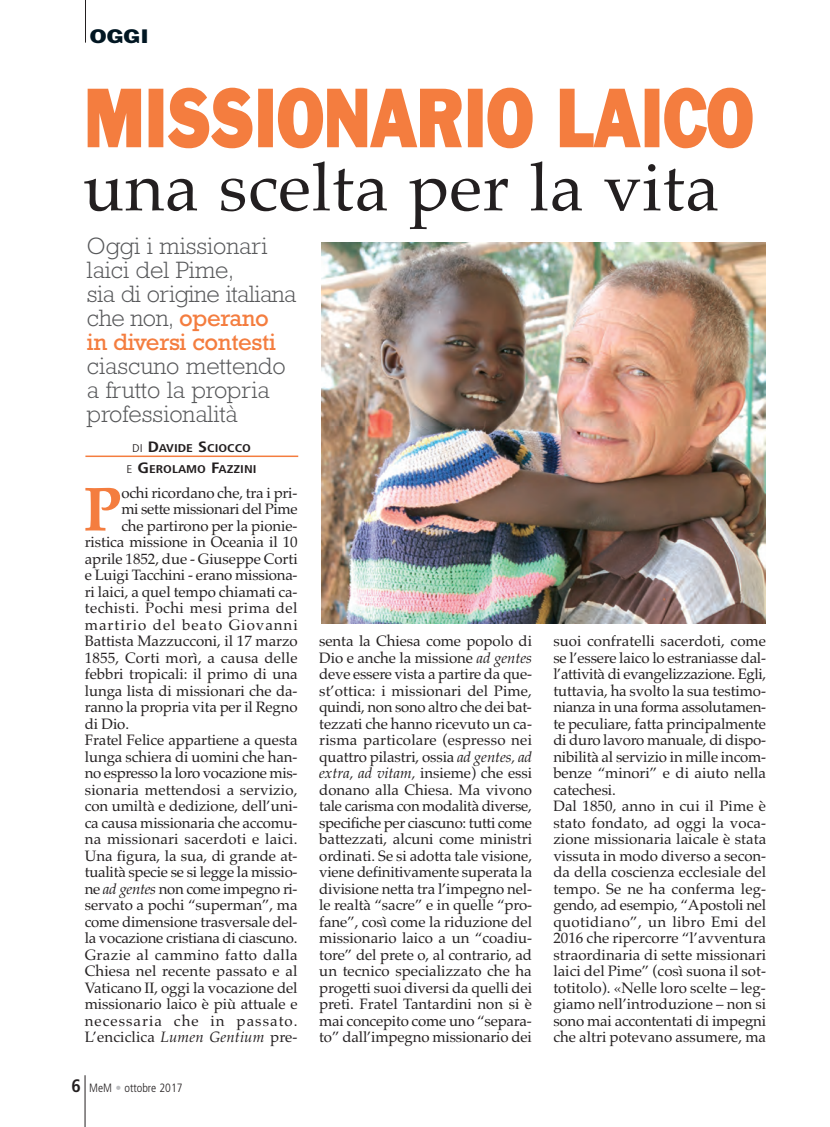
<style>
.page{position:relative;width:830px;height:1127px;background:#fff}
.page>*{position:absolute;margin:0;border:0;box-sizing:border-box;transform-origin:0 0}
.t1{font:75px "Franklin Gothic";color:#f47d3f;scale:.8 1}
.t2{font:67.5px "Palatino";letter-spacing:.01em;color:#231f20}
.t3{font:700 62.55px "Palatino";color:#f47d3f}
.t4{font:300 24px/24px "Rockwell";color:#57585a}
.t5{font:18px "Franklin Gothic";color:#011622;scale:1.2 1}
.t6{font:15px/16.5px "Palatino";letter-spacing:-.005em;color:#231f20;text-align:justify}
.t7{font:15px "Palatino";letter-spacing:.015em;color:#231f20}
.t8{font:15px "Palatino";letter-spacing:.025em;color:#231f20}
.t9{font:15px "Palatino";letter-spacing:.065em;color:#231f20}
.t10{font:15px "Palatino";letter-spacing:.07em;color:#231f20}
.t11{font:300 condensed 12px "Frutiger";color:#231f20}
.t12{font:700 condensed 11.25px/21px "Frutiger";color:#231f20;text-align:center;scale:1.2 1}
.s1{font-weight:400;color:#f47d3f}
.s2{font-weight:300}
.s3{font-size:15px}
.s4{font-style:italic}
.s5{font-weight:700;font-size:18px}
.s6{color:#bcbdc0}
</style>
<div class="page">
<hr style="left:85px;top:0;width:1px;height:43px;background:#231f20">
<hr style="left:85px;top:1075px;width:1px;height:52px;background:#231f20">
<hr style="left:85px;top:455px;width:213px;height:2px;background:#f47d3f">
<img style="left:321px;top:242px;width:444px;height:382px">
<p class="t5" style="left:90px;top:29px;width:50px">OGGI</p>
<h1 class="t1" style="left:84px;top:90px;width:837px">MISSIONARIO LAICO</h1>
<h2 class="t2" style="left:83px;top:148px;width:636px">una scelta per la vita</h2>
<h3 class="t4" style="left:87px;top:236px;width:211px">Oggi i missionari laici del Pime,<br>sia di origine italiana che non, <span class="s1">operano<br>in diversi contesti</span></h3>
<h3 class="t4" style="left:87px;top:356px;width:200px">ciascuno mettendo a frutto la propria professionalità</h3>
<p class="t12" style="left:126px;top:439px;width:110px"><span class="s2">DI</span> <span class="s3">D</span>AVIDE <span class="s3">S</span>CIOCCO<br><span class="s2">E</span> <span class="s3">G</span>EROLAMO <span class="s3">F</span>AZZINI</p>
<h3 class="t3" style="left:83px;top:472px;width:40px">P</h3>
<p class="t6" style="left:121px;top:484px;width:177px">ochi ricordano che, tra i pri-</p>
<p class="t6" style="left:121px;top:501px;width:178px">mi sette missionari del Pime</p>
<p class="t6" style="left:121px;top:517px;width:178px">che partirono per la pionie-</p>
<p class="t6" style="left:85px;top:534px;width:214px">ristica missione in Oceania il 10</p>
<p class="t6" style="left:85px;top:550px;width:214px">aprile 1852, due - Giuseppe Corti</p>
<p class="t6" style="left:85px;top:567px;width:214px">e Luigi Tacchini - erano missiona-</p>
<p class="t6" style="left:85px;top:583px;width:214px">ri laici, a quel tempo chiamati ca-</p>
<p class="t8" style="left:85px;top:599px;width:214px">techisti. Pochi mesi prima del</p>
<p class="t9" style="left:85px;top:616px;width:214px">martirio del beato Giovanni</p>
<p class="t6" style="left:85px;top:633px;width:214px">Battista Mazzucconi, il 17 marzo</p>
<p class="t7" style="left:85px;top:649px;width:214px">1855, Corti morì, a causa delle</p>
<p class="t6" style="left:85px;top:666px;width:214px">febbri tropicali: il primo di una</p>
<p class="t6" style="left:85px;top:682px;width:214px">lunga lista di missionari che da-</p>
<p class="t6" style="left:85px;top:699px;width:214px">ranno la propria vita per il Regno</p>
<p class="t6" style="left:85px;top:715px;width:46px">di Dio.</p>
<p class="t6" style="left:85px;top:732px;width:214px">Fratel Felice appartiene a questa</p>
<p class="t6" style="left:85px;top:748px;width:214px">lunga schiera di uomini che han-</p>
<p class="t6" style="left:85px;top:765px;width:214px">no espresso la loro vocazione mis-</p>
<p class="t7" style="left:85px;top:781px;width:214px">sionaria mettendosi a servizio,</p>
<p class="t6" style="left:85px;top:798px;width:214px">con umiltà e dedizione, dell’uni-</p>
<p class="t6" style="left:85px;top:814px;width:214px">ca causa missionaria che accomu-</p>
<p class="t7" style="left:85px;top:830px;width:214px">na missionari sacerdoti e laici.</p>
<p class="t6" style="left:85px;top:847px;width:214px">Una figura, la sua, di grande at-</p>
<p class="t6" style="left:85px;top:864px;width:214px">tualità specie se si legge la missio-</p>
<p class="t6" style="left:85px;top:880px;width:214px">ne <span class="s4">ad gentes</span> non come impegno ri-</p>
<p class="t6" style="left:85px;top:897px;width:214px">servato a pochi “superman”, ma</p>
<p class="t6" style="left:85px;top:913px;width:214px">come dimensione trasversale del-</p>
<p class="t6" style="left:85px;top:930px;width:214px">la vocazione cristiana di ciascuno.</p>
<p class="t8" style="left:85px;top:946px;width:214px">Grazie al cammino fatto dalla</p>
<p class="t6" style="left:85px;top:963px;width:214px">Chiesa nel recente passato e al</p>
<p class="t6" style="left:85px;top:979px;width:214px">Vaticano II, oggi la vocazione del</p>
<p class="t6" style="left:85px;top:996px;width:214px">missionario laico è più attuale e</p>
<p class="t10" style="left:85px;top:1012px;width:214px">necessaria che in passato.</p>
<p class="t6" style="left:85px;top:1029px;width:214px">L’enciclica <span class="s4">Lumen Gentium</span> pre-</p>
<p class="t11" style="left:71px;top:1083px;width:113px"><span class="s5">6</span> MeM <span class="s6">•</span> ottobre 2017</p>
<p class="t6" style="left:319px;top:633px;width:214px">senta la Chiesa come popolo di Dio e anche la missione <span class="s4">ad gentes </span>deve essere vista a partire da que&shy;st’ottica: i missionari del Pime, quindi, non sono altro che dei bat&shy;tezzati che hanno ricevuto un ca&shy;risma particolare (espresso nei quattro pilastri, ossia <span class="s4">ad gentes, ad extra, ad vitam,</span> insieme) che essi donano alla Chiesa. Ma vivono tale carisma con modalità diverse, specifiche per ciascuno: tutti come battezzati, alcuni come ministri ordinati. Se si adotta tale visione, viene definitivamente superata la divisione netta tra l’impegno nel&shy;le realtà “sacre” e in quelle “pro&shy;fane”, così come la riduzione del missionario laico a un “coadiu&shy;tore” del prete o, al contrario, ad un tecnico specializzato che ha progetti suoi diversi da quelli dei preti. Fratel Tantardini non si è mai concepito come uno “separa&shy;to” dall’impegno missionario dei</p>
<p class="t6" style="left:553px;top:633px;width:214px;text-align:left">suoi confratelli sacerdoti, come se l’essere laico lo estraniasse dal&shy;l’attività di evangelizzazione. Egli, tuttavia, ha svolto la sua testimo&shy;nianza in una forma assolutamen&shy;te peculiare, fatta principalmente di duro lavoro manuale, di dispo&shy;nibilità al servizio in mille incom&shy;benze “minori” e di aiuto nella catechesi.<br>Dal 1850, anno in cui il Pime è stato fondato, ad oggi la voca&shy;zione missionaria laicale è stata vissuta in modo diverso a secon&shy;da della coscienza ecclesiale del tempo. Se ne ha conferma leg&shy;gendo, ad esempio, “Apostoli nel quotidiano”, un libro Emi del<br>2016 che ripercorre “l’avventura straordinaria di sette missionari laici del Pime” (così suona il sot&shy;totitolo). «Nelle loro scelte – leg&shy;giamo nell’introduzione – non si sono mai accontentati di impegni che altri potevano assumere, ma</p>
</div>
